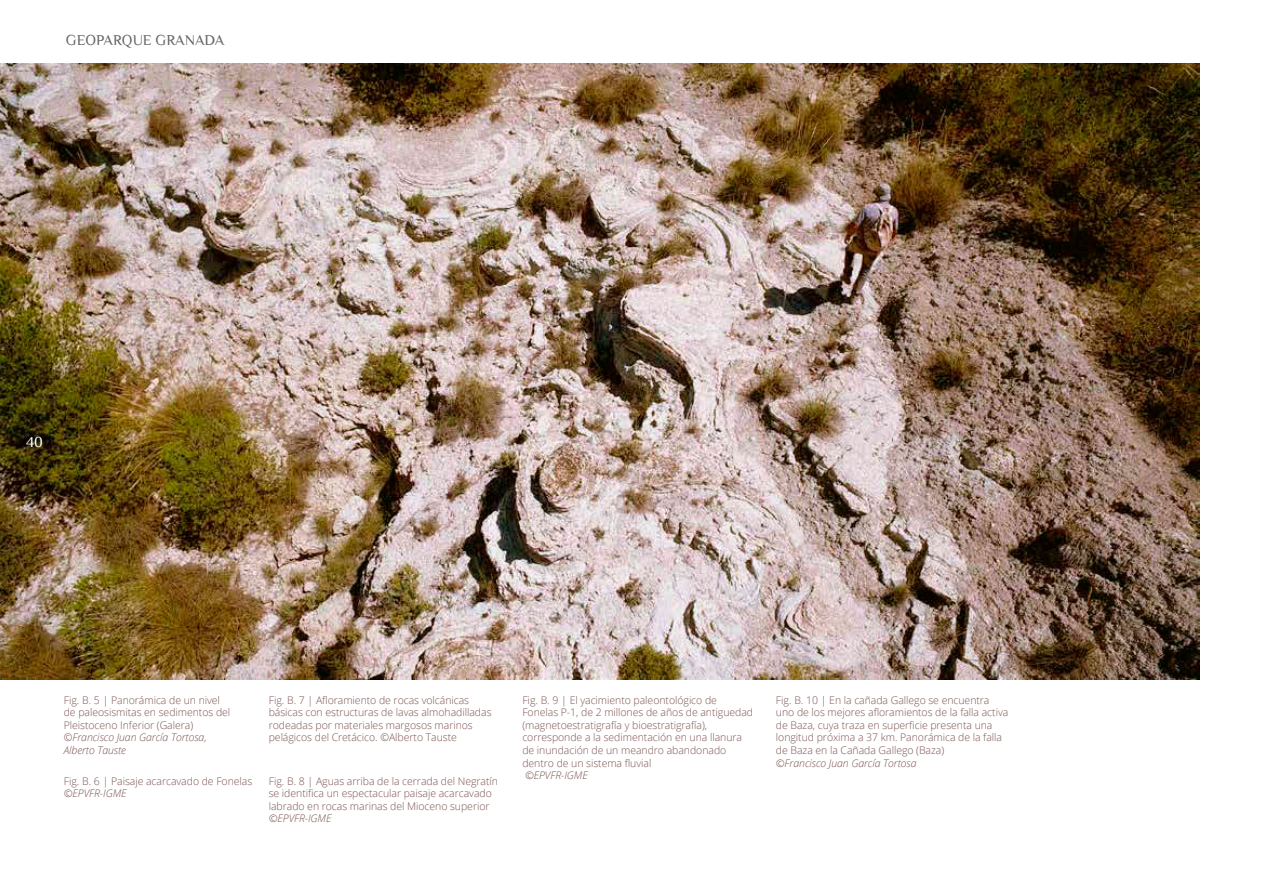
<style>
.page{position:relative;width:1263px;height:893px;background:#fff}
.page>*{position:absolute;margin:0;border:0;box-sizing:border-box;transform-origin:0 0}
.t1{font:15px "Philosopher";color:#646463}
.t2{font:15px "Philosopher";color:#fff}
.t3{font:300 10.5px/12.6px "Open Sans";letter-spacing:-.005em;color:#7b5251}
.t4{font:italic 300 10.5px "Open Sans";letter-spacing:-.005em;color:#7b5251}
.s1{font-style:italic}
</style>
<div class="page">
<img style="left:0;top:64px;width:1199px;height:615px">
<h1 class="t1" style="left:66px;top:32px;width:160px">GEOPARQUE GRANADA</h1>
<h1 class="t2" style="left:26px;top:434px;width:18px">40</h1>
<p class="t3" style="left:64px;top:693px;width:168px">Fig. B. 5 | Panorámica de un nivel de paleosismitas en sedimentos del<br>Pleistoceno Inferior (Galera) ©<span class="s1">Francisco Juan García Tortosa,<br>Alberto Tauste</span></p>
<p class="t3" style="left:64px;top:774px;width:190px">Fig. B. 6 | Paisaje acarcavado de Fonelas</p>
<p class="t4" style="left:64px;top:786px;width:64px">©EPVFR-IGME</p>
<p class="t3" style="left:269px;top:693px;width:224px">Fig. B. 7 | Afloramiento de rocas volcánicas básicas con estructuras de lavas almohadilladas rodeadas por materiales margosos marinos pelágicos del Cretácico. ©Alberto Tauste</p>
<p class="t3" style="left:269px;top:774px;width:231px">Fig. B. 8 | Aguas arriba de la cerrada del Negratín se identifica un espectacular paisaje acarcavado labrado en rocas marinas del Mioceno superior</p>
<p class="t4" style="left:269px;top:811px;width:64px">©EPVFR-IGME</p>
<p class="t3" style="left:522px;top:693px;width:232px">Fig. B. 9 | El yacimiento paleontológico de Fonelas P-1, de 2 millones de años de antiguedad (magnetoestratigrafía y bioestratigrafía), corresponde a la sedimentación en una llanura de inundación de un meandro abandonado dentro de un sistema fluvial</p>
<p class="t4" style="left:525px;top:768px;width:64px">©EPVFR-IGME</p>
<p class="t3" style="left:776px;top:693px;width:234px">Fig. B. 10 | En la cañada Gallego se encuentra uno de los mejores afloramientos de la falla activa de Baza, cuya traza en superficie presenta una longitud próxima a 37 km. Panorámica de la falla de Baza en la Cañada Gallego (Baza)</p>
<p class="t4" style="left:776px;top:756px;width:142px">©Francisco Juan García Tortosa</p>
</div>
